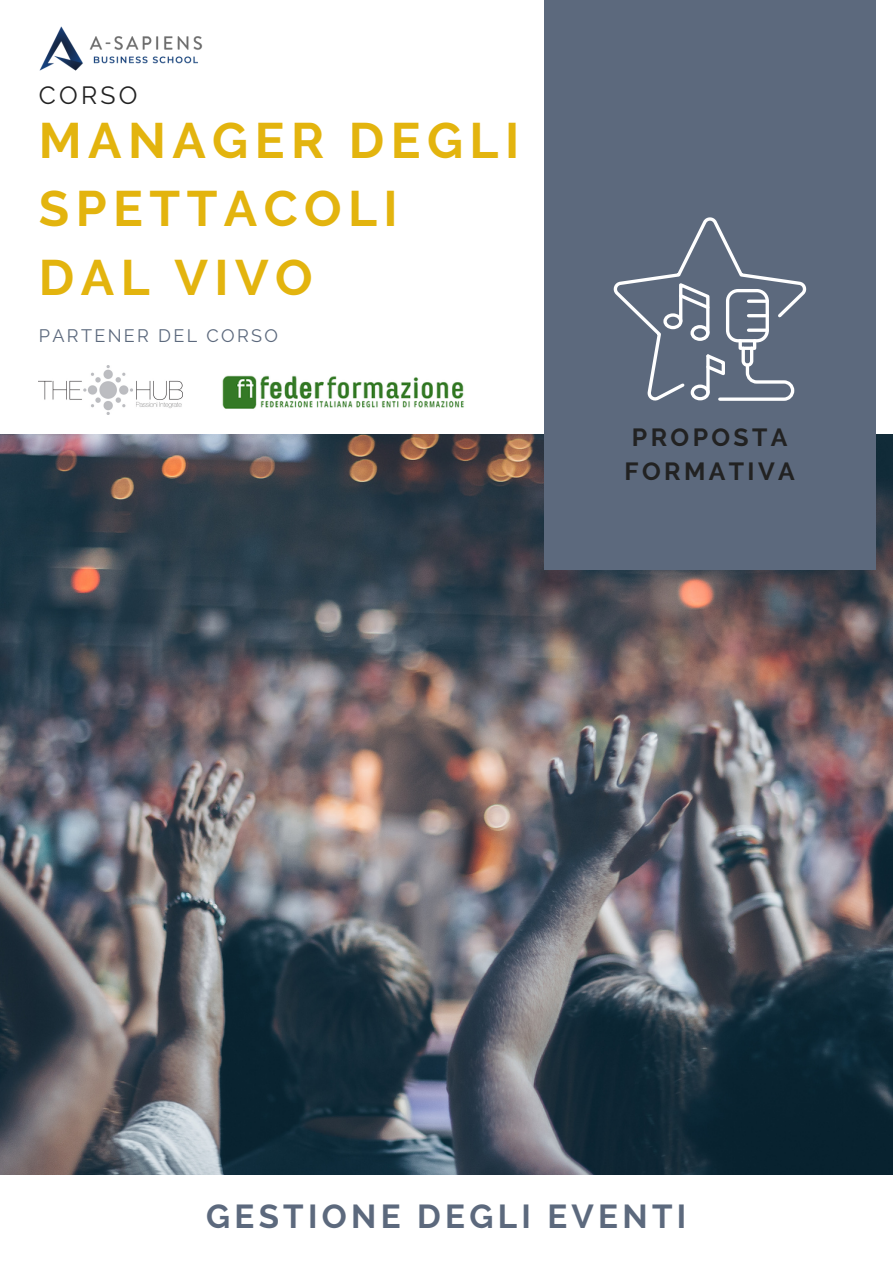
<style>
.page{position:relative;width:893px;height:1264px;background:#fff}
.page>*{position:absolute;margin:0;border:0;box-sizing:border-box;transform-origin:0 0}
.t1{font:700 49.65px/68.7px "Raleway";letter-spacing:.13em;color:#e3b40e}
.t2{font:700 33.15px "Raleway";letter-spacing:.13em;color:#5c697d}
.t3{font:700 24.75px/33.8px "Raleway";letter-spacing:.135em;color:#222}
.t4{font:24.75px "Raleway";letter-spacing:.13em;color:#222}
.t5{font:18px "Raleway";letter-spacing:.13em;color:#5c697d}
</style>
<div class="page">
<img style="left:0;top:435px;width:892px;height:739px">
<div style="left:544px;top:0;width:331px;height:569px;background:#5c697d"></div>
<img style="left:39px;top:26px;width:164px;height:44px">
<svg style="left:613px;top:217px;width:193px;height:184px"></svg>
<img style="left:39px;top:365px;width:144px;height:49px">
<img style="left:222px;top:375px;width:242px;height:34px">
<h4 class="t4" style="left:39px;top:81px;width:100px">CORSO</h4>
<p class="t1" style="left:39px;top:106px;width:482px">MANAGER DEGLI<br>SPETTACOLI<br>DAL VIVO</p>
<p class="t5" style="left:39px;top:325px;width:241px">PARTENER DEL CORSO</p>
<h1 class="t3" style="left:624px;top:420px;width:172px">PROPOSTA<br>FORMATIVA</h1>
<p class="t2" style="left:206px;top:1196px;width:481px">GESTIONE DEGLI EVENTI</p>
</div>
